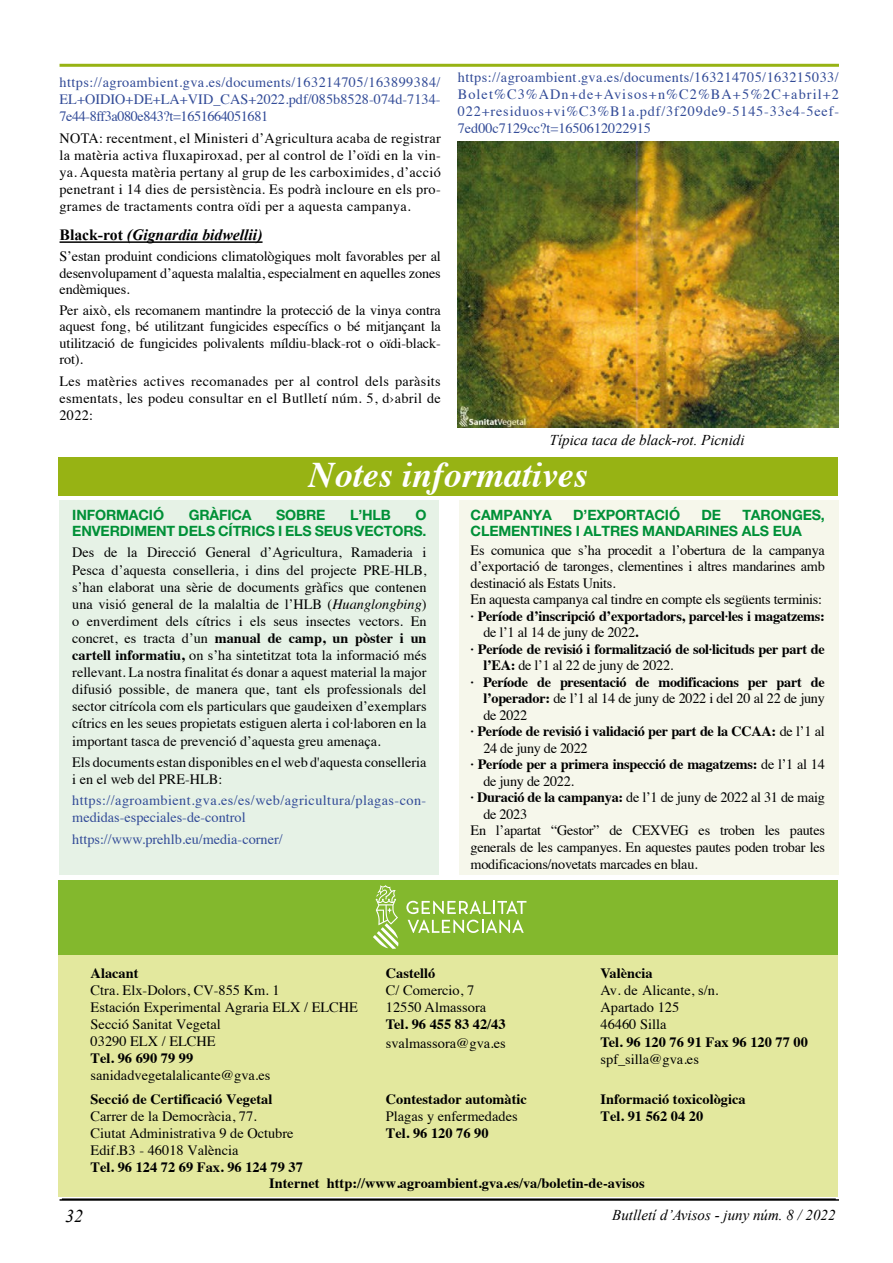
<style>
.page{position:relative;width:893px;height:1263px;background:#fff}
.page>*{position:absolute;margin:0;border:0;box-sizing:border-box;transform-origin:0 0}
.t1{font:italic 700 36px "Times";color:#fff}
.t2{font:italic 18px "Times New Roman";color:#000}
.t3{font:italic 700 15.75px "Times New Roman";color:#000}
.t4{font:italic 15px "Times New Roman";color:#000}
.t5{font:14.25px/17.1px "Times";color:#000;text-align:justify}
.t6{font:14.25px/16.5px "Times";letter-spacing:-.02em;color:#000}
.t7{font:14.25px/17.1px "Times";color:#314a97;text-align:justify}
.t8{font:700 14.25px/17.2px "Times";color:#000}
.t9{font:700 14.25px "Times";letter-spacing:-.02em;color:#000}
.t10{font:700 14.25px/16.5px "Helvetica Neue LT Std";letter-spacing:-.01em;color:#009037;text-align:right}
.t11{font:14.25px/17.1px "Times";letter-spacing:.03em;color:#314a97}
.s1{font-style:normal}
.s2{font-style:italic}
.s3{font-weight:700}
.s4{font-weight:400}
</style>
<div class="page">
<div style="left:60px;top:500px;width:379px;height:375px;background:#e6f2e6"></div>
<hr style="left:60px;top:64px;width:779px;height:3px;background:#97b314">
<hr style="left:60px;top:1199px;width:779px;height:2px;background:#000">
<hr style="left:62px;top:1198px;width:774px;height:2px;background:#000">
<div style="left:58px;top:458px;width:780px;height:38px;background:#97b314"></div>
<hr style="left:60px;top:241px;width:203px;height:2px;background:#000">
<img style="left:458px;top:141px;width:381px;height:286px">
<div style="left:58px;top:918px;width:780px;height:278px;background:#e3e89e"></div>
<div style="left:58px;top:880px;width:780px;height:75px;background:#83b82d"></div>
<svg style="left:373px;top:885px;width:25px;height:64px"></svg>
<svg style="left:406px;top:901px;width:120px;height:13px"></svg>
<svg style="left:408px;top:920px;width:116px;height:13px"></svg>
<div style="left:459px;top:500px;width:380px;height:375px;background:#f6f7eb"></div>
<p class="t7" style="left:60px;top:73px;width:383px">https://agroambient.gva.es/documents/163214705/163899384/ EL+OIDIO+DE+LA+VID_CAS+2022.pdf/085b8528-074d-7134- 7e44-8ff3a080e843?t=1651664051681</p>
<p class="t5" style="left:60px;top:128px;width:383px">NOTA: recentment, el Ministeri d’Agricultura acaba de registrar la matèria activa fluxapiroxad, per al control de l’oïdi en la vin&shy;ya. Aquesta matèria pertany al grup de les carboximides, d’acció penetrant i 14 dies de persistència. Es podrà incloure en els pro&shy;grames de tractaments contra oïdi per a aquesta campanya.</p>
<p class="t3" style="left:60px;top:226px;width:205px"><span class="s1">Black-rot</span> (Gignardia bidwellii)</p>
<p class="t5" style="left:60px;top:247px;width:383px;line-height:16.5px">S’estan produint condicions climatològiques molt favorables per al desenvolupament d’aquesta malaltia, especialment en aquelles zones endèmiques.</p>
<p class="t5" style="left:60px;top:301px;width:383px;line-height:16.5px">Per això, els recomanem mantindre la protecció de la vinya contra aquest fong, bé utilitzant fungicides específics o bé mitjançant la utilització de fungicides polivalents míldiu-black-rot o oïdi-black&shy;rot).</p>
<p class="t5" style="left:60px;top:371px;width:383px">Les matèries actives recomanades per al control dels paràsits esmentats, les podeu consultar en el Butlletí núm. 5, d›abril de 2022:</p>
<p class="t7" style="left:458px;top:67px;width:383px">https://agroambient.gva.es/documents/163214705/163215033/ Bolet%C3%ADn+de+Avisos+n%C2%BA+5%2C+abril+2<br>022+residuos+vi%C3%B1a.pdf/3f209de9-5145-33e4-5eef-7ed00c7129cc?t=1650612022915</p>
<p class="t4" style="left:550px;top:432px;width:196px">Típica taca de black-rot. Picnidi</p>
<h1 class="t1" style="left:309px;top:441px;width:280px">Notes informatives</h1>
<p class="t10" style="left:72px;top:506px;width:93px">INFORMACIÓ</p>
<p class="t10" style="left:189px;top:506px;width:64px">GRÀFICA</p>
<p class="t10" style="left:276px;top:506px;width:51px">SOBRE</p>
<p class="t10" style="left:350px;top:506px;width:42px">L’HLB</p>
<p class="t10" style="left:72px;top:506px;width:356px">O<br>ENVERDIMENT DELS CÍTRICS I ELS SEUS VECTORS.</p>
<p class="t5" style="left:72px;top:543px;width:356px">Des de la Direcció General d’Agricultura, Ramaderia i Pesca d’aquesta conselleria, i dins del projecte PRE-HLB, s’han elaborat una sèrie de documents gràfics que contenen una visió general de la malaltia de l’HLB (<span class="s2">Huanglongbing</span>) o enverdiment dels cítrics i els seus insectes vectors. En concret, es tracta d’un <span class="s3">manual de camp, un pòster i un cartell informatiu,</span> on s’ha sintetitzat tota la informació més rellevant. La nostra finalitat és donar a aquest material la major difusió possible, de manera que, tant els professionals del sector citrícola com els particulars que gaudeixen d’exemplars cítrics en les seues propietats estiguen alerta i col·laboren en la important tasca de prevenció d’aquesta greu amenaça.</p>
<p class="t5" style="left:72px;top:752px;width:356px">Els documents estan disponibles en el web d'aquesta conselleria i en el web del PRE-HLB:</p>
<p class="t11" style="left:72px;top:791px;width:356px">https://agroambient.gva.es/es/web/agricultura/plagas-con&shy;medidas-especiales-de-control</p>
<p class="t7" style="left:72px;top:829px;width:212px">https://www.prehlb.eu/media-corner/</p>
<p class="t10" style="left:471px;top:506px;width:83px">CAMPANYA</p>
<p class="t10" style="left:573px;top:506px;width:108px">D’EXPORTACIÓ</p>
<p class="t10" style="left:701px;top:506px;width:21px">DE</p>
<p class="t10" style="left:471px;top:506px;width:356px;text-align:left;text-indent:272px">TARONGES,<br>CLEMENTINES I ALTRES MANDARINES ALS EUA</p>
<p class="t6" style="left:471px;top:540px;width:356px">Es comunica que s’ha procedit a l’obertura de la campanya d’exportació de taronges, clementines i altres mandarines amb destinació als Estats Units.<br>En aquesta campanya cal tindre en compte els següents terminis:</p>
<p class="t9" style="left:471px;top:602px;width:356px">· Període d’inscripció d’exportadors, parcel·les i magatzems:</p>
<p class="t6" style="left:483px;top:623px;width:157px">de l’1 al 14 de juny de 2022<span class="s3">.</span></p>
<p class="t9" style="left:471px;top:635px;width:356px">· Període de revisió i formalització de sol·licituds per part de</p>
<p class="t6" style="left:483px;top:656px;width:192px"><span class="s3">l’EA:</span> de l’1 al 22 de juny de 2022.</p>
<p class="t9" style="left:471px;top:668px;width:356px">· Període de presentació de modificacions per part de</p>
<p class="t6" style="left:483px;top:689px;width:343px"><span class="s3">l’operador:</span> de l’1 al 14 de juny de 2022 i del 20 al 22 de juny</p>
<p class="t5" style="left:483px;top:705px;width:45px">de 2022</p>
<p class="t9" style="left:471px;top:718px;width:356px">· Període de revisió i validació per part de la CCAA: <span class="s4">de l’1 al</span></p>
<p class="t6" style="left:483px;top:738px;width:106px">24 de juny de 2022</p>
<p class="t9" style="left:471px;top:751px;width:356px">· Període per a primera inspecció de magatzems: <span class="s4">de l’1 al 14</span></p>
<p class="t6" style="left:483px;top:771px;width:92px">de juny de 2022.</p>
<p class="t6" style="left:471px;top:788px;width:356px"><span class="s3">· Duració de la campanya:</span> de l’1 de juny de 2022 al 31 de maig</p>
<p class="t5" style="left:483px;top:804px;width:45px">de 2023</p>
<p class="t6" style="left:471px;top:821px;width:356px">En l’apartat “Gestor” de CEXVEG es troben les pautes</p>
<p class="t6" style="left:471px;top:837px;width:356px">generals de les campanyes. En aquestes pautes poden trobar les</p>
<p class="t6" style="left:471px;top:855px;width:229px">modificacions/novetats marcades en blau.</p>
<p class="t8" style="left:91px;top:963px;width:49px">Alacant</p>
<p class="t5" style="left:91px;top:980px;width:269px;text-align:left">Ctra. Elx-Dolors, CV-855 Km. 1<br>Estación Experimental Agraria ELX / ELCHE<br>Secció Sanitat Vegetal<br>03290 ELX / ELCHE</p>
<p class="t8" style="left:91px;top:1048px;width:104px">Tel. 96 690 79 99</p>
<p class="t5" style="left:91px;top:1066px;width:181px">sanidadvegetalalicante@gva.es</p>
<p class="t8" style="left:91px;top:1088px;width:183px">Secció de Certificació Vegetal</p>
<p class="t5" style="left:91px;top:1106px;width:205px;text-align:left">Carrer de la Democràcia, 77.<br>Ciutat Administrativa 9 de Octubre<br>Edif.B3 - 46018 València</p>
<p class="t8" style="left:91px;top:1157px;width:214px">Tel. 96 124 72 69 Fax. 96 124 79 37</p>
<p class="t8" style="left:386px;top:963px;width:51px">Castelló</p>
<p class="t5" style="left:386px;top:980px;width:102px">C/ Comercio, 7<br>12550 Almassora</p>
<p class="t8" style="left:386px;top:1014px;width:121px">Tel. 96 455 83 42/43</p>
<p class="t5" style="left:386px;top:1034px;width:121px">svalmassora@gva.es</p>
<p class="t8" style="left:386px;top:1088px;width:143px">Contestador automàtic</p>
<p class="t5" style="left:386px;top:1106px;width:133px">Plagas y enfermedades</p>
<p class="t8" style="left:386px;top:1123px;width:104px">Tel. 96 120 76 90</p>
<p class="t8" style="left:600px;top:963px;width:54px">València</p>
<p class="t5" style="left:600px;top:980px;width:119px;text-align:left">Av. de Alicante, s/n.<br>Apartado 125<br>46460 Silla</p>
<p class="t8" style="left:600px;top:1032px;width:209px">Tel. 96 120 76 91 Fax 96 120 77 00</p>
<p class="t5" style="left:600px;top:1049px;width:100px">spf_silla@gva.es</p>
<p class="t8" style="left:600px;top:1088px;width:147px">Informació toxicològica<br>Tel. 91 562 04 20</p>
<p class="t8" style="left:269px;top:1172px;width:377px">Internet http://www.agroambient.gva.es/va/boletin-de-avisos</p>
<p class="t2" style="left:65px;top:1206px;width:19px">32</p>
<p class="t4" style="left:612px;top:1206px;width:225px">Butlletí d’Avisos - juny núm. 8 / 2022</p>
</div>
